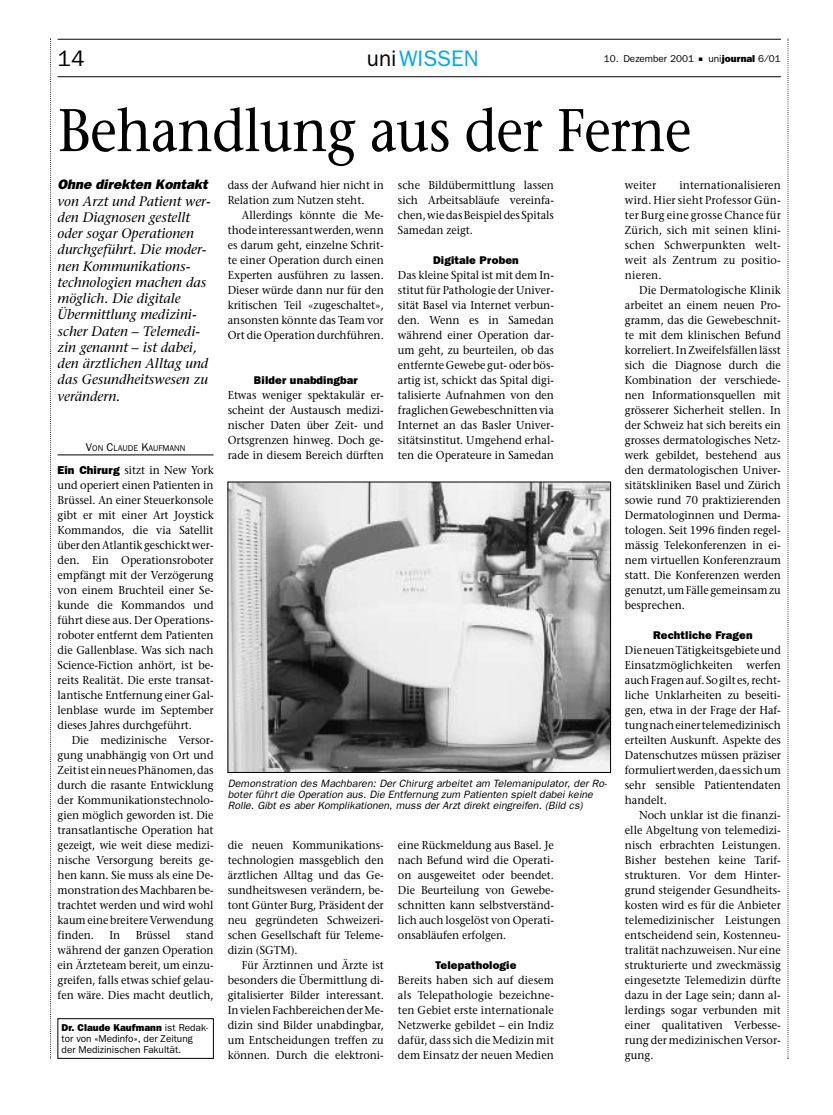
<style>
.page{position:relative;width:833px;height:1115px;background:#fff}
.page>*{position:absolute;margin:0;border:0;box-sizing:border-box;transform-origin:0 0}
.t1{font:60px "Stone Serif";letter-spacing:-.015em;color:#000;scale:.9 1}
.t2{font:22.5px "Franklin Gothic";color:#00a9ec}
.t3{font:22.5px "Franklin Gothic";color:#000}
.t4{font:italic 13.75px/16.2px "Stone Serif";color:#000}
.t5{font:italic 800 13.75px "Franklin Gothic";color:#000}
.t6{font:11.5px/15px "Stone Serif";color:#000;text-align:justify;scale:.94 1}
.t7{font:800 11.25px "Franklin Gothic";letter-spacing:.01em;color:#000}
.t8{font:italic 10.62px/11.2px "Franklin Gothic";color:#000}
.t9{font:10px/11.2px "Franklin Gothic";color:#000}
.t10{font:8.5px "Franklin Gothic";color:#000}
.s1{color:#000}
.s2{font-weight:800}
.s3{font-size:11.25px}
.s4{font-family:"Franklin Gothic";font-weight:800}
</style>
<div class="page">
<svg style="left:50px;top:39px;width:1px;height:1020px"></svg>
<svg style="left:787px;top:39px;width:1px;height:1020px"></svg>
<hr style="left:58px;top:76px;width:722px;height:1px;background:#000">
<hr style="left:58px;top:39px;width:722px;height:1px;background:#000">
<hr style="left:58px;top:455px;width:156px;height:1px;background:#000">
<img style="left:230px;top:484px;width:378px;height:287px">
<div style="left:228px;top:482px;width:382px;height:291px;border:1px solid #000"></div>
<div style="left:58px;top:1018px;width:155px;height:41px;border:1px solid #000"></div>
<h2 class="t3" style="left:58px;top:51px;width:28px">14</h2>
<h2 class="t2" style="left:367px;top:51px;width:113px"><span class="s1">uni</span>WISSEN</h2>
<p class="t9" style="left:603px;top:54px;width:178px">10. Dezember 2001 ■ uni<span class="s2">journal</span> 6⁄01</p>
<h1 class="t1" style="left:58px;top:107px;width:705px">Behandlung aus der Ferne</h1>
<p class="t5" style="left:58px;top:180px;width:151px">Ohne direkten Kontakt</p>
<p class="t4" style="left:58px;top:194px;width:154px">von Arzt und Patient wer&shy;den Diagnosen gestellt oder sogar Operationen durchgeführt. Die moder&shy;nen Kommunikations&shy;technologien machen das möglich. Die digitale<br>Übermittlung medizini&shy;scher Daten – Telemedi&shy;zin genannt – ist dabei, den ärztlichen Alltag und das Gesundheitswesen zu verändern.</p>
<p class="t6" style="left:228px;top:178px;width:167px">dass der Aufwand hier nicht in<br>Relation zum Nutzen steht.</p>
<p class="t6" style="left:228px;top:208px;width:167px;text-indent:14px">Allerdings könnte die Me&shy;thode interessant werden, wenn es darum geht, einzelne Schrit&shy;te einer Operation durch einen Experten ausführen zu lassen.<br>Dieser würde dann nur für den kritischen Teil «zugeschaltet», ansonsten könnte das Team vor Ort die Operation durchführen.</p>
<p class="t7" style="left:254px;top:376px;width:105px">Bilder unabdingbar</p>
<p class="t6" style="left:228px;top:388px;width:167px">Etwas weniger spektakulär er&shy;scheint der Austausch medizi&shy;nischer Daten über Zeit- und Ortsgrenzen hinweg. Doch ge&shy;rade in diesem Bereich dürften</p>
<p class="t6" style="left:625px;top:178px;width:167px;text-indent:54px">internationalisieren wird. Hier sieht Professor Gün&shy;ter Burg eine grosse Chance für Zürich, sich mit seinen klini&shy;schen Schwerpunkten welt&shy;weit als Zentrum zu positio&shy;nieren.</p>
<p class="t6" style="left:625px;top:283px;width:167px;text-indent:14px">Die Dermatologische Klinik arbeitet an einem neuen Pro&shy;gramm, das die Gewebeschnit&shy;te mit dem klinischen Befund korreliert. In Zweifelsfällen lässt sich die Diagnose durch die Kombination der verschiede&shy;nen Informationsquellen mit grösserer Sicherheit stellen. In der Schweiz hat sich bereits ein grosses dermatologisches Netz&shy;werk gebildet, bestehend aus den dermatologischen Univer&shy;sitätskliniken Basel und Zürich sowie rund 70 praktizierenden Dermatologinnen und Derma&shy;tologen. Seit 1996 finden regel&shy;mässig Telekonferenzen in ei&shy;nem virtuellen Konferenzraum statt. Die Konferenzen werden genutzt, um Fälle gemeinsam zu besprechen.</p>
<p class="t7" style="left:653px;top:631px;width:101px">Rechtliche Fragen</p>
<p class="t6" style="left:625px;top:643px;width:167px">Die neuen Tätigkeitsgebiete und Einsatzmöglichkeiten werfen auch Fragen auf. So gilt es, recht&shy;liche Unklarheiten zu beseiti&shy;gen, etwa in der Frage der Haf&shy;tung nach einer telemedizinisch erteilten Auskunft. Aspekte des Datenschutzes müssen präziser formuliert werden, da es sich um sehr sensible Patientendaten handelt.</p>
<p class="t6" style="left:625px;top:808px;width:167px;text-indent:14px">Noch unklar ist die finanzi&shy;elle Abgeltung von telemedizi&shy;nisch erbrachten Leistungen.<br>Bisher bestehen keine Tarif&shy;strukturen. Vor dem Hinter&shy;grund steigender Gesundheits&shy;kosten wird es für die Anbieter telemedizinischer Leistungen entscheidend sein, Kostenneu&shy;tralität nachzuweisen. Nur eine strukturierte und zweckmässig eingesetzte Telemedizin dürfte dazu in der Lage sein; dann al&shy;lerdings sogar verbunden mit einer qualitativen Verbesse&shy;rung der medizinischen Versor&shy;gung.</p>
<p class="t6" style="left:398px;top:178px;width:167px">sche Bildübermittlung lassen sich Arbeitsabläufe vereinfa&shy;chen, wie das Beispiel des Spitals Samedan zeigt.</p>
<p class="t7" style="left:433px;top:256px;width:87px">Digitale Proben</p>
<p class="t6" style="left:398px;top:268px;width:167px">Das kleine Spital ist mit dem In&shy;stitut für Pathologie der Univer&shy;sität Basel via Internet verbun&shy;den. Wenn es in Samedan während einer Operation dar&shy;um geht, zu beurteilen, ob das entfernte Gewebe gut- oder bös&shy;artig ist, schickt das Spital digi&shy;talisierte Aufnahmen von den fraglichen Gewebeschnitten via Internet an das Basler Univer&shy;sitätsinstitut. Umgehend erhal&shy;ten die Operateure in Samedan</p>
<p class="t6" style="left:625px;top:178px;width:35px">weiter</p>
<p class="t10" style="left:86px;top:445px;width:101px"><span class="s3">V</span>ON <span class="s3">C</span>LAUDE <span class="s3">K</span>AUFMANN</p>
<p class="t6" style="left:58px;top:463px;width:167px"><span class="s4">Ein Chirurg</span> sitzt in New York und operiert einen Patienten in Brüssel. An einer Steuerkonsole gibt er mit einer Art Joystick Kommandos, die via Satellit über den Atlantik geschickt wer&shy;den. Ein Operationsroboter empfängt mit der Verzögerung von einem Bruchteil einer Se&shy;kunde die Kommandos und führt diese aus. Der Operations&shy;roboter entfernt dem Patienten die Gallenblase. Was sich nach Science-Fiction anhört, ist be&shy;reits Realität. Die erste transat&shy;lantische Entfernung einer Gal&shy;lenblase wurde im September dieses Jahres durchgeführt.</p>
<p class="t6" style="left:58px;top:733px;width:167px;text-indent:14px">Die medizinische Versor&shy;gung unabhängig von Ort und Zeit ist ein neues Phänomen, das durch die rasante Entwicklung der Kommunikationstechnolo&shy;gien möglich geworden ist. Die transatlantische Operation hat gezeigt, wie weit diese medizi&shy;nische Versorgung bereits ge&shy;hen kann. Sie muss als eine De&shy;monstration des Machbaren be&shy;trachtet werden und wird wohl kaum eine breitere Verwendung finden.</p>
<p class="t8" style="left:228px;top:778px;width:380px">Demonstration des Machbaren: Der Chirurg arbeitet am Telemanipulator, der Ro&shy;boter führt die Operation aus. Die Entfernung zum Patienten spielt dabei keine<br>Rolle. Gibt es aber Komplikationen, muss der Arzt direkt eingreifen. (Bild cs)</p>
<p class="t6" style="left:398px;top:838px;width:167px">eine Rückmeldung aus Basel. Je nach Befund wird die Operati&shy;on ausgeweitet oder beendet.<br>Die Beurteilung von Gewebe&shy;schnitten kann selbstverständ&shy;lich auch losgelöst von Operati&shy;onsabläufen erfolgen.</p>
<p class="t7" style="left:435px;top:961px;width:82px">Telepathologie</p>
<p class="t6" style="left:398px;top:973px;width:167px">Bereits haben sich auf diesem als Telepathologie bezeichne&shy;ten Gebiet erste internationale Netzwerke gebildet – ein Indiz dafür, dass sich die Medizin mit dem Einsatz der neuen Medien</p>
<p class="t6" style="left:228px;top:838px;width:167px">die neuen Kommunikations&shy;technologien massgeblich den ärztlichen Alltag und das Ge&shy;sundheitswesen verändern, be&shy;tont Günter Burg, Präsident der neu gegründeten Schweizeri&shy;schen Gesellschaft für Teleme&shy;dizin (SGTM).</p>
<p class="t6" style="left:228px;top:958px;width:167px;text-indent:14px">Für Ärztinnen und Ärzte ist besonders die Übermittlung di&shy;gitalisierter Bilder interessant.<br>In vielen Fachbereichen der Me&shy;dizin sind Bilder unabdingbar, um Entscheidungen treffen zu können. Durch die elektroni-</p>
<p class="t6" style="left:58px;top:928px;width:167px;text-indent:128px">stand während der ganzen Operation ein Ärzteteam bereit, um einzu&shy;greifen, falls etwas schief gelau&shy;fen wäre. Dies macht deutlich,</p>
<p class="t6" style="left:109px;top:928px;width:13px">In</p>
<p class="t6" style="left:136px;top:928px;width:39px">Brüssel</p>
<p class="t9" style="left:62px;top:1023px;width:148px"><span class="s2">Dr. Claude Kaufmann</span> ist Redak&shy;tor von «Medinfo», der Zeitung der Medizinischen Fakultät.</p>
</div>
